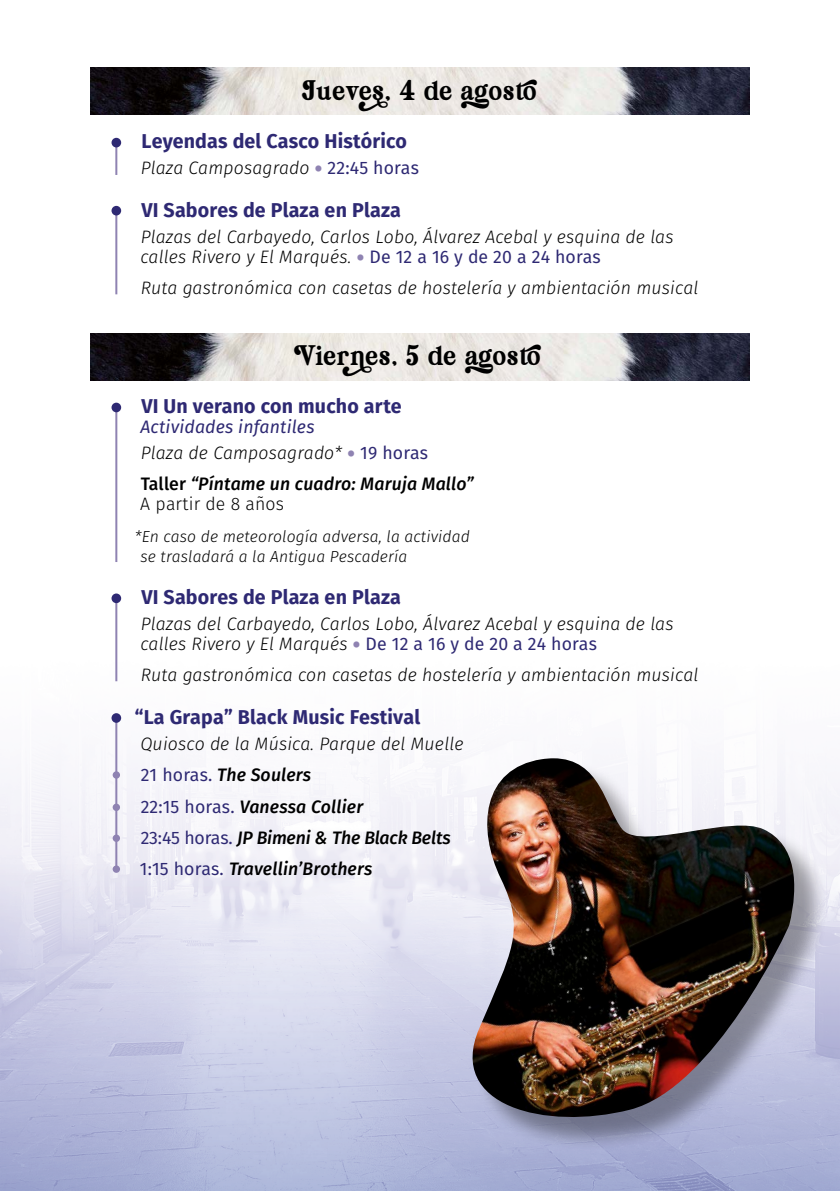
<style>
.page{position:relative;width:840px;height:1191px;background:#fff}
.page>*{position:absolute;margin:0;border:0;box-sizing:border-box;transform-origin:0 0}
.t1{font:700 36px "Britania Vintage";letter-spacing:-.03em;color:#000}
.t2{font:700 20px "Fira Sans";letter-spacing:.01em;color:#2e2973}
.t3{font:italic 300 18px/20px "Fira Sans";letter-spacing:.01em;color:#000}
.t4{font:italic 500 18px/31.4px "Fira Sans";letter-spacing:.01em;color:#000}
.t5{font:italic 18px/25.6px "Fira Sans";letter-spacing:.01em;color:#2e2973}
.t6{font:italic 300 16px/20px "Fira Sans";letter-spacing:.01em;color:#000}
.s1{font-weight:700;font-style:normal;font-size:22px;color:#8f83b2}
.s2{font-weight:400;font-style:normal;color:#2e2973}
.s3{font-weight:300;color:#000}
.s4{font-style:normal}
.s5{font-weight:300;font-style:normal}
.s6{font-weight:300}
</style>
<div class="page">
<img style="left:0;top:67px;width:839px;height:798px">
<svg style="left:0;top:865px;width:839px;height:326px;background:#c7cbe4"></svg>
<img style="left:91px;top:68px;width:657px;height:47px">
<img style="left:91px;top:333px;width:657px;height:47px">
<hr style="left:115px;top:143px;width:2px;height:32px;background:#8f83b2">
<div style="left:111px;top:138px;width:10px;height:9px;background:#2e2973;border-radius:50%"></div>
<hr style="left:115px;top:407px;width:2px;height:155px;background:#8f83b2">
<div style="left:111px;top:403px;width:10px;height:9px;background:#2e2973;border-radius:50%"></div>
<hr style="left:115px;top:718px;width:2px;height:151px;background:#8f83b2">
<div style="left:111px;top:713px;width:10px;height:10px;background:#2e2973;border-radius:50%"></div>
<hr style="left:115px;top:211px;width:2px;height:83px;background:#8f83b2">
<div style="left:111px;top:206px;width:10px;height:9px;background:#2e2973;border-radius:50%"></div>
<hr style="left:115px;top:598px;width:2px;height:83px;background:#8f83b2">
<div style="left:111px;top:593px;width:10px;height:10px;background:#2e2973;border-radius:50%"></div>
<div style="left:476px;top:762px;width:351px;height:389px;background:#000;opacity:.35"></div>
<img style="left:445px;top:758px;width:353px;height:372px">
<div style="left:113px;top:771px;width:7px;height:7px;background:#8f83b2;border-radius:50%"></div>
<div style="left:113px;top:834px;width:7px;height:8px;background:#8f83b2;border-radius:50%"></div>
<div style="left:113px;top:803px;width:7px;height:8px;background:#8f83b2;border-radius:50%"></div>
<div style="left:113px;top:865px;width:7px;height:8px;background:#8f83b2;border-radius:50%"></div>
<h1 class="t1" style="left:301px;top:74px;width:237px">Jueves, 4 de agosto</h1>
<p class="t2" style="left:141px;top:127px;width:267px">Leyendas del Casco Histórico</p>
<p class="t3" style="left:141px;top:159px;width:279px">Plaza Camposagrado <span class="s1">•</span> <span class="s2">22:45 horas</span></p>
<p class="t2" style="left:141px;top:196px;width:261px">VI Sabores de Plaza en Plaza</p>
<p class="t3" style="left:140px;top:227px;width:534px">Plazas del Carbayedo, Carlos Lobo, Álvarez Acebal y esquina de las calles Rivero y El Marqués. <span class="s1">•</span> <span class="s2">De 12 a 16 y de 20 a 24 horas</span></p>
<p class="t3" style="left:141px;top:279px;width:559px">Ruta gastronómica con casetas de hostelería y ambientación musical</p>
<h1 class="t1" style="left:297px;top:339px;width:245px">Viernes, 5 de agosto</h1>
<p class="t2" style="left:141px;top:392px;width:262px">VI Un verano con mucho arte</p>
<p class="t5" style="left:140px;top:415px;width:289px">Actividades infantiles<br><span class="s3">Plaza de Camposagrado*</span> <span class="s1">•</span> <span class="s4">19 horas</span></p>
<p class="t4" style="left:140px;top:475px;width:335px;line-height:20px"><span class="s4">Taller</span> “Píntame un cuadro: Maruja Mallo”<br><span class="s5">A partir de 8 años</span></p>
<p class="t6" style="left:140px;top:527px;width:331px;text-indent:-6px">*En caso de meteorología adversa, la actividad se trasladará a la Antigua Pescadería</p>
<p class="t2" style="left:141px;top:583px;width:261px">VI Sabores de Plaza en Plaza</p>
<p class="t3" style="left:140px;top:615px;width:534px">Plazas del Carbayedo, Carlos Lobo, Álvarez Acebal y esquina de las calles Rivero y El Marqués <span class="s1">•</span> <span class="s2">De 12 a 16 y de 20 a 24 horas</span></p>
<p class="t3" style="left:141px;top:666px;width:559px">Ruta gastronómica con casetas de hostelería y ambientación musical</p>
<p class="t2" style="left:135px;top:703px;width:287px">“La Grapa” Black Music Festival</p>
<p class="t4" style="left:140px;top:729px;width:325px"><span class="s6">Quiosco de la Música. Parque del Muelle<br></span><span class="s2">21 horas.</span> The Soulers<br><span class="s2">22:15 horas.</span> Vanessa Collier<br><span class="s2">23:45 horas.</span> JP Bimeni &amp; The Black Belts<br><span class="s2">1:15 horas.</span> Travellin’Brothers</p>
</div>
